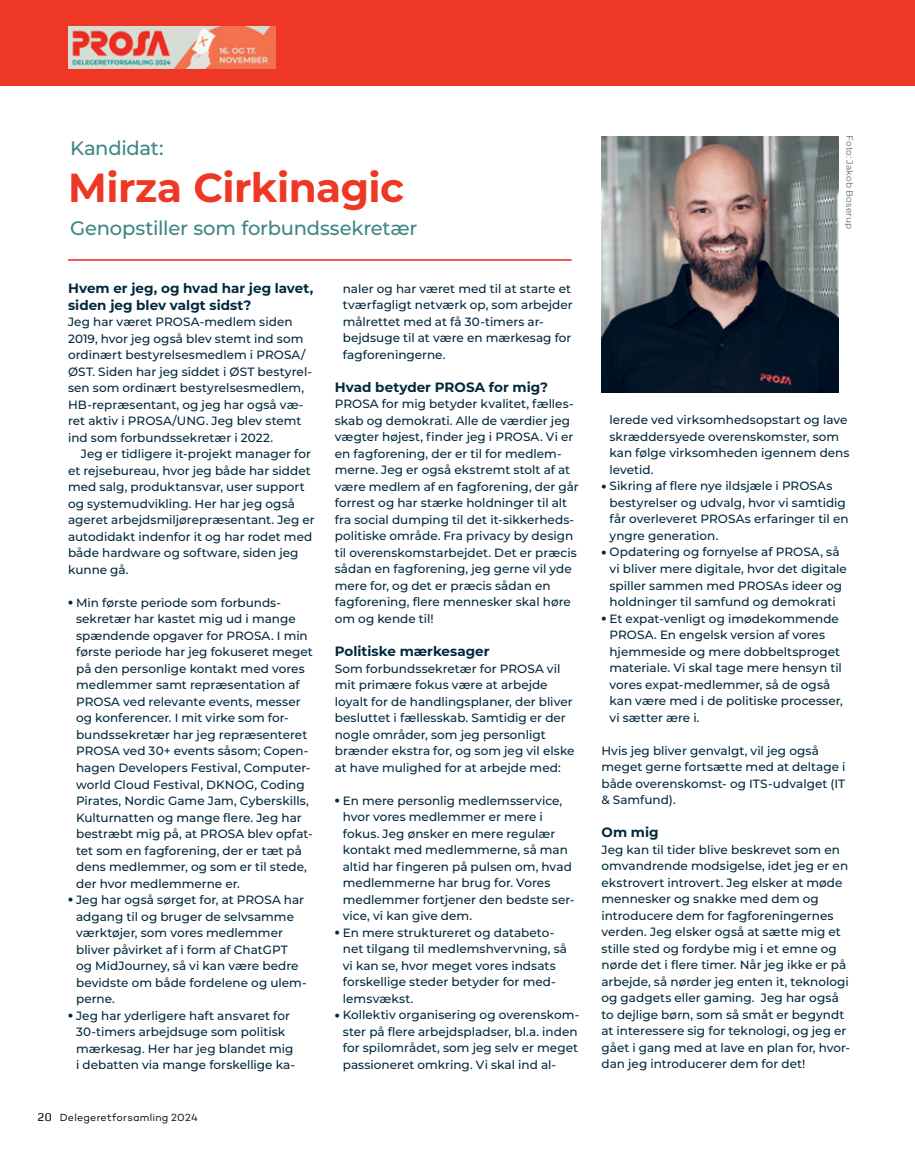
<style>
.page{position:relative;width:915px;height:1149px;background:#fff}
.page>*{position:absolute;margin:0;border:0;box-sizing:border-box;transform-origin:0 0}
.t1{font:700 40.5px "Montserrat";letter-spacing:-.015em;color:#ee3825}
.t2{font:500 19.5px "Montserrat";letter-spacing:-.01em;color:#3e8684}
.t3{font:700 13.5px/16.5px "Montserrat";color:#00283d}
.t4{font:500 12px/16.5px "Montserrat";color:#00283d}
.t5{font:10.5px "Campton";letter-spacing:.025em;color:#000}
.t6{font:9px "Montserrat";letter-spacing:.015em;color:#636466}
.s1{font-weight:900}
.s2{font-family:"Zetta Sans";font-size:12px}
</style>
<div class="page">
<div style="left:0;top:0;width:914px;height:85px;background:#ee3825"></div>
<img style="left:68px;top:27px;width:207px;height:41px">
<hr style="left:68px;top:259px;width:503px;height:1px;background:#ee3825">
<hr style="left:68px;top:260px;width:503px;height:1px;background:#ee3825">
<img style="left:601px;top:136px;width:237px;height:256px">
<h2 class="t2" style="left:70px;top:134px;width:95px">Kandidat:</h2>
<h1 class="t1" style="left:68px;top:158px;width:337px">Mirza Cirkinagic</h1>
<h2 class="t2" style="left:70px;top:214px;width:349px">Genopstiller som forbundssekretær</h2>
<p class="t3" style="left:68px;top:279px;width:246px">Hvem er jeg, og hvad har jeg lavet, siden jeg blev valgt sidst?</p>
<p class="t4" style="left:68px;top:313px;width:245px">Jeg har været PROSA-medlem siden 2019, hvor jeg også blev stemt ind som ordinært bestyrelsesmedlem i PROSA/ ØST. Siden har jeg siddet i ØST bestyrel&shy;sen som ordinært bestyrelsesmedlem, HB-repræsentant, og jeg har også væ&shy;ret aktiv i PROSA/UNG. Jeg blev stemt ind som forbundssekretær i 2022.</p>
<p class="t4" style="left:68px;top:445px;width:248px;text-indent:13px">Jeg er tidligere it-projekt manager for et rejsebureau, hvor jeg både har siddet med salg, produktansvar, user support og systemudvikling. Her har jeg også ageret arbejdsmiljørepræsentant. Jeg er autodidakt indenfor it og har rodet med både hardware og software, siden jeg kunne gå.</p>
<p class="t4" style="left:76px;top:593px;width:238px;text-indent:-8px"><span class="s1">•</span> Min første periode som forbunds&shy;sekretær har kastet mig ud i mange spændende opgaver for PROSA. I min første periode har jeg fokuseret meget på den personlige kontakt med vores medlemmer samt repræsentation af PROSA ved relevante events, messer og konferencer. I mit virke som for&shy;bundssekretær har jeg repræsenteret PROSA ved 30+ events såsom; Copen&shy;hagen Developers Festival, Computer&shy;world Cloud Festival, DKNOG, Coding Pirates, Nordic Game Jam, Cyberskills, Kulturnatten og mange flere. Jeg har bestræbt mig på, at PROSA blev opfat&shy;tet som en fagforening, der er tæt på dens medlemmer, og som er til stede, der hvor medlemmerne er.</p>
<p class="t4" style="left:76px;top:890px;width:232px;text-indent:-8px"><span class="s1">•</span> Jeg har også sørget for, at PROSA har adgang til og bruger de selvsamme værktøjer, som vores medlemmer bliver påvirket af i form af ChatGPT og MidJourney, så vi kan være bedre bevidste om både fordelene og ulem&shy;perne.</p>
<p class="t4" style="left:76px;top:1006px;width:220px;text-indent:-8px"><span class="s1">•</span> Jeg har yderligere haft ansvaret for 30-timers arbejdsuge som politisk mærkesag. Her har jeg blandet mig i debatten via mange forskellige ka-</p>
<p class="t5" style="left:38px;top:1110px;width:162px"><span class="s2">20</span> Delegeretforsamling 2024</p>
<p class="t4" style="left:342px;top:279px;width:231px">naler og har været med til at starte et tværfagligt netværk op, som arbejder målrettet med at få 30-timers ar&shy;bejdsuge til at være en mærkesag for fagforeningerne.</p>
<p class="t3" style="left:334px;top:378px;width:215px">Hvad betyder PROSA for mig?</p>
<p class="t4" style="left:334px;top:395px;width:245px">PROSA for mig betyder kvalitet, fælles&shy;skab og demokrati. Alle de værdier jeg vægter højest, finder jeg i PROSA. Vi er en fagforening, der er til for medlem&shy;merne. Jeg er også ekstremt stolt af at være medlem af en fagforening, der går forrest og har stærke holdninger til alt fra social dumping til det it-sikkerheds&shy;politiske område. Fra privacy by design til overenskomstarbejdet. Det er præcis sådan en fagforening, jeg gerne vil yde mere for, og det er præcis sådan en fagforening, flere mennesker skal høre om og kende til!</p>
<p class="t3" style="left:334px;top:642px;width:156px">Politiske mærkesager</p>
<p class="t4" style="left:334px;top:659px;width:241px">Som forbundssekretær for PROSA vil mit primære fokus være at arbejde loyalt for de handlingsplaner, der bliver besluttet i fællesskab. Samtidig er der nogle områder, som jeg personligt brænder ekstra for, og som jeg vil elske at have mulighed for at arbejde med:</p>
<p class="t4" style="left:343px;top:791px;width:233px;text-indent:-8px"><span class="s1">•</span> En mere personlig medlemsservice, hvor vores medlemmer er mere i fokus. Jeg ønsker en mere regulær kontakt med medlemmerne, så man altid har fingeren på pulsen om, hvad medlemmerne har brug for. Vores medlemmer fortjener den bedste ser&shy;vice, vi kan give dem.</p>
<p class="t4" style="left:343px;top:923px;width:226px;text-indent:-8px"><span class="s1">•</span> En mere struktureret og databeto&shy;net tilgang til medlemshvervning, så vi kan se, hvor meget vores indsats forskellige steder betyder for med&shy;lemsvækst.</p>
<p class="t4" style="left:343px;top:1005px;width:238px;text-indent:-8px"><span class="s1">•</span> Kollektiv organisering og overenskom&shy;ster på flere arbejdspladser, bl.a. inden for spilområdet, som jeg selv er meget passioneret omkring. Vi skal ind al-</p>
<p class="t6" style="left:855px;top:135px;width:95px;rotate:90deg">Foto: Jakob Boserup</p>
<p class="t4" style="left:609px;top:411px;width:241px">lerede ved virksomhedsopstart og lave skræddersyede overenskomster, som kan følge virksomheden igennem dens levetid.</p>
<p class="t4" style="left:609px;top:477px;width:240px;text-indent:-8px"><span class="s1">•</span> Sikring af flere nye ildsjæle i PROSAs bestyrelser og udvalg, hvor vi samtidig får overleveret PROSAs erfaringer til en yngre generation.</p>
<p class="t4" style="left:609px;top:543px;width:239px;text-indent:-8px"><span class="s1">•</span> Opdatering og fornyelse af PROSA, så vi bliver mere digitale, hvor det digitale spiller sammen med PROSAs ideer og holdninger til samfund og demokrati</p>
<p class="t4" style="left:609px;top:609px;width:235px;text-indent:-8px"><span class="s1">•</span> Et expat-venligt og imødekommende PROSA. En engelsk version af vores hjemmeside og mere dobbeltsproget materiale. Vi skal tage mere hensyn til vores expat-medlemmer, så de også kan være med i de politiske processer, vi sætter ære i.</p>
<p class="t4" style="left:601px;top:741px;width:245px">Hvis jeg bliver genvalgt, vil jeg også meget gerne fortsætte med at deltage i både overenskomst- og ITS-udvalget (IT &amp; Samfund).</p>
<p class="t3" style="left:601px;top:823px;width:58px">Om mig</p>
<p class="t4" style="left:601px;top:840px;width:250px">Jeg kan til tider blive beskrevet som en omvandrende modsigelse, idet jeg er en ekstrovert introvert. Jeg elsker at møde mennesker og snakke med dem og introducere dem for fagforeningernes verden. Jeg elsker også at sætte mig et stille sted og fordybe mig i et emne og nørde det i flere timer. Når jeg ikke er på arbejde, så nørder jeg enten it, teknologi og gadgets eller gaming. Jeg har også to dejlige børn, som så småt er begyndt at interessere sig for teknologi, og jeg er gået i gang med at lave en plan for, hvor&shy;dan jeg introducerer dem for det!</p>
</div>
